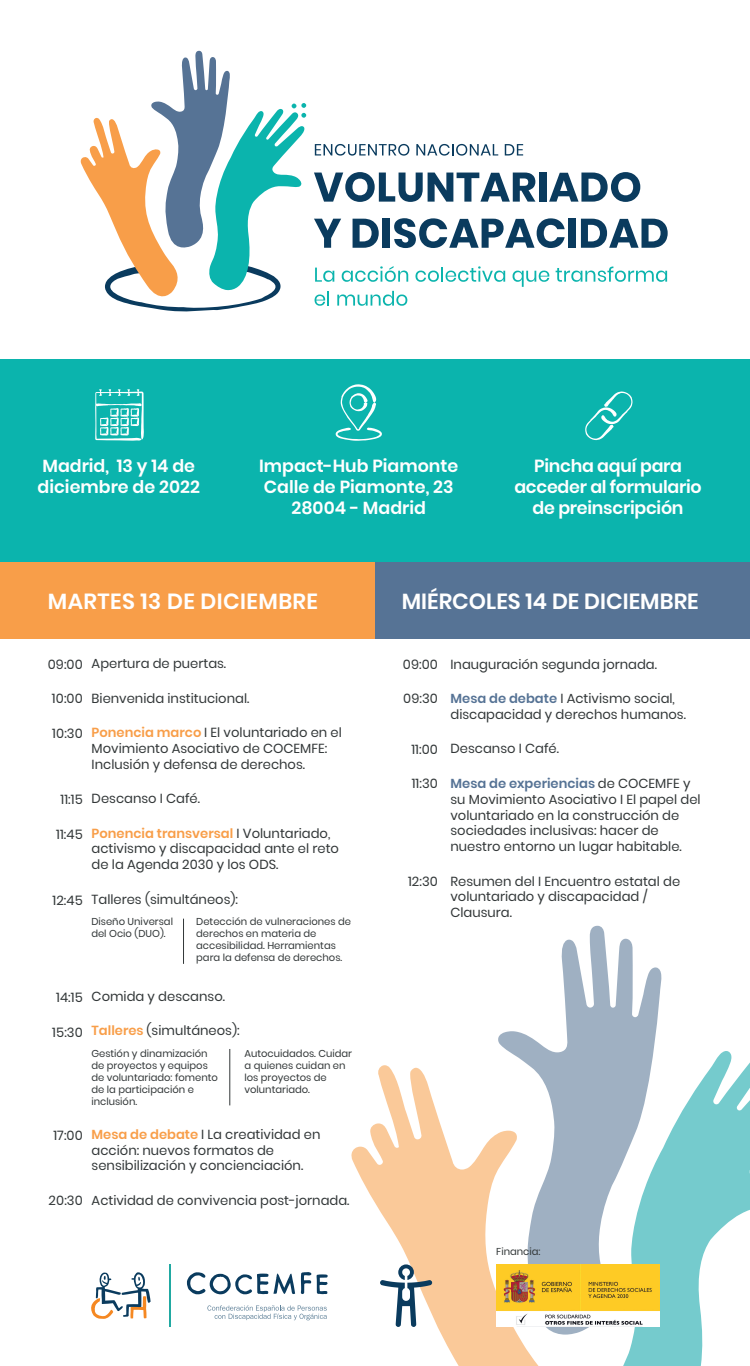
<style>
.page{position:relative;width:750px;height:1366px;background:#fff}
.page>*{position:absolute;margin:0;border:0;box-sizing:border-box;transform-origin:0 0}
.t1{font:600 21.88px "Poppins";color:#fff}
.t2{font:600 21.88px "Poppins";letter-spacing:.02em;color:#fff}
.t3{font:600 17.5px/21px "Poppins";color:#fff;text-align:center}
.t4{font:13.12px/15.8px "Poppins";color:#323738}
.t5{font:10px/12px "Poppins";color:#323738}
.s1{font-weight:600;color:#f89e49}
.s2{font-weight:600;color:#567395}
</style>
<div class="page">
<div style="left:0;top:555px;width:377px;height:84px;background:#f89e49"></div>
<div style="left:376px;top:555px;width:374px;height:84px;background:#567395"></div>
<div style="left:0;top:360px;width:750px;height:202px;background:#0bb4ad"></div>
<svg style="left:498px;top:926px;width:164px;height:408px;fill:#9fb0c2"></svg>
<svg style="left:623px;top:1051px;width:127px;height:315px"></svg>
<svg style="left:351px;top:1065px;width:188px;height:301px"></svg>
<svg style="left:95px;top:389px;width:49px;height:52px"></svg>
<svg style="left:585px;top:391px;width:48px;height:49px"></svg>
<svg style="left:336px;top:384px;width:46px;height:57px"></svg>
<svg style="left:81px;top:50px;width:225px;height:262px"></svg>
<svg style="left:315px;top:144px;width:94px;height:12px"></svg>
<svg style="left:416px;top:144px;width:82px;height:12px"></svg>
<svg style="left:505px;top:144px;width:18px;height:11px"></svg>
<svg style="left:314px;top:172px;width:221px;height:30px"></svg>
<div style="left:539px;top:173px;width:7px;height:29px;background:#0a3b5e"></div>
<svg style="left:549px;top:172px;width:91px;height:30px"></svg>
<svg style="left:314px;top:219px;width:27px;height:29px"></svg>
<svg style="left:353px;top:219px;width:26px;height:29px"></svg>
<div style="left:383px;top:219px;width:7px;height:29px;background:#0a3b5e"></div>
<svg style="left:394px;top:218px;width:171px;height:30px"></svg>
<div style="left:569px;top:219px;width:7px;height:29px;background:#0a3b5e"></div>
<svg style="left:581px;top:219px;width:87px;height:29px"></svg>
<svg style="left:315px;top:268px;width:19px;height:14px"></svg>
<svg style="left:342px;top:266px;width:66px;height:16px"></svg>
<svg style="left:415px;top:266px;width:90px;height:16px"></svg>
<svg style="left:513px;top:271px;width:36px;height:16px"></svg>
<svg style="left:556px;top:266px;width:111px;height:16px"></svg>
<svg style="left:315px;top:291px;width:14px;height:15px"></svg>
<svg style="left:337px;top:291px;width:70px;height:15px"></svg>
<hr style="left:183px;top:918px;width:1px;height:46px;background:#323738">
<hr style="left:229px;top:1049px;width:1px;height:56px;background:#323738">
<svg style="left:91px;top:1272px;width:60px;height:47px"></svg>
<hr style="left:169px;top:1264px;width:1px;height:63px;background:#21a9a2">
<svg style="left:187px;top:1272px;width:108px;height:22px"></svg>
<svg style="left:301px;top:1272px;width:10px;height:22px"></svg>
<svg style="left:317px;top:1274px;width:11px;height:20px"></svg>
<svg style="left:207px;top:1305px;width:120px;height:15px"></svg>
<svg style="left:380px;top:1264px;width:52px;height:63px"></svg>
<img style="left:497px;top:1264px;width:162px;height:63px">
<h2 class="t3" style="left:38px;top:456px;width:164px;text-align:left">Madrid, 13 y 14 de diciembre de 2022</h2>
<h2 class="t3" style="left:514px;top:456px;width:189px">Pincha aquí para acceder al formulario de preinscripción</h2>
<h2 class="t3" style="left:259px;top:455px;width:201px">Impact-Hub Piamonte<br>Calle de Piamonte, 23<br>28004 - Madrid</h2>
<h1 class="t2" style="left:48px;top:588px;width:272px">MARTES 13 DE DICIEMBRE</h1>
<p class="t4" style="left:48px;top:656px;width:37px">09:00</p>
<p class="t4" style="left:52px;top:691px;width:32px">10:00</p>
<p class="t4" style="left:52px;top:725px;width:32px">10:30</p>
<p class="t4" style="left:60px;top:792px;width:24px">11:15</p>
<p class="t4" style="left:56px;top:826px;width:28px">11:45</p>
<p class="t4" style="left:52px;top:892px;width:32px">12:45</p>
<p class="t4" style="left:92px;top:656px;width:136px">Apertura de puertas.</p>
<p class="t4" style="left:92px;top:690px;width:159px">Bienvenida institucional.</p>
<p class="t4" style="left:92px;top:725px;width:252px"><span class="s1">Ponencia marco</span> I El voluntariado en el<br>Movimiento Asociativo de COCEMFE:<br>Inclusión y defensa de derechos.</p>
<p class="t4" style="left:92px;top:791px;width:110px">Descanso I Café.</p>
<p class="t4" style="left:92px;top:825px;width:249px"><span class="s1">Ponencia transversal</span> I Voluntariado, activismo y discapacidad ante el reto de la Agenda 2030 y los ODS.</p>
<p class="t4" style="left:92px;top:891px;width:148px">Talleres (simultáneos):</p>
<p class="t5" style="left:91px;top:916px;width:83px">Diseño Universal del Ocio (DUO).</p>
<p class="t5" style="left:196px;top:916px;width:156px">Detección de vulneraciones de derechos en materia de accesibilidad. Herramientas para la defensa de derechos.</p>
<p class="t4" style="left:56px;top:989px;width:28px">14:15</p>
<p class="t4" style="left:52px;top:1024px;width:32px">15:30</p>
<p class="t4" style="left:92px;top:988px;width:135px">Comida y descanso.</p>
<p class="t4" style="left:92px;top:1023px;width:149px"><span class="s1">Talleres</span> (simultáneos):</p>
<p class="t5" style="left:91px;top:1047px;width:128px">Gestión y dinamización de proyectos y equipos de voluntariado: fomento de la participación e inclusión.</p>
<p class="t5" style="left:244px;top:1047px;width:109px">Autocuidados. Cuidar a quienes cuidan en los proyectos de voluntariado.</p>
<p class="t4" style="left:53px;top:1127px;width:31px">17:00</p>
<p class="t4" style="left:49px;top:1192px;width:36px">20:30</p>
<p class="t4" style="left:92px;top:1126px;width:230px"><span class="s1">Mesa de debate</span> I La creatividad en acción: nuevos formatos de sensibilización y concienciación.</p>
<p class="t4" style="left:92px;top:1192px;width:259px">Actividad de convivencia post-jornada.</p>
<h1 class="t1" style="left:402px;top:589px;width:298px">MIÉRCOLES 14 DE DICIEMBRE</h1>
<p class="t4" style="left:403px;top:656px;width:37px">09:00</p>
<p class="t4" style="left:403px;top:691px;width:36px">09:30</p>
<p class="t4" style="left:411px;top:741px;width:28px">11:00</p>
<p class="t4" style="left:412px;top:776px;width:28px">11:30</p>
<p class="t4" style="left:408px;top:874px;width:32px">12:30</p>
<p class="t4" style="left:451px;top:656px;width:208px">Inauguración segunda jornada.</p>
<p class="t4" style="left:451px;top:691px;width:237px"><span class="s2">Mesa de debate</span> I Activismo social, discapacidad y derechos humanos.</p>
<p class="t4" style="left:451px;top:741px;width:110px">Descanso I Café.</p>
<p class="t4" style="left:451px;top:775px;width:252px"><span class="s2">Mesa de experiencias</span> de COCEMFE y su Movimiento Asociativo I El papel del voluntariado en la construcción de sociedades inclusivas: hacer de nuestro entorno un lugar habitable.</p>
<p class="t4" style="left:451px;top:873px;width:231px">Resumen del I Encuentro estatal de voluntariado y discapacidad /<br>Clausura.</p>
<p class="t5" style="left:496px;top:1245px;width:46px">Financia:</p>
</div>
